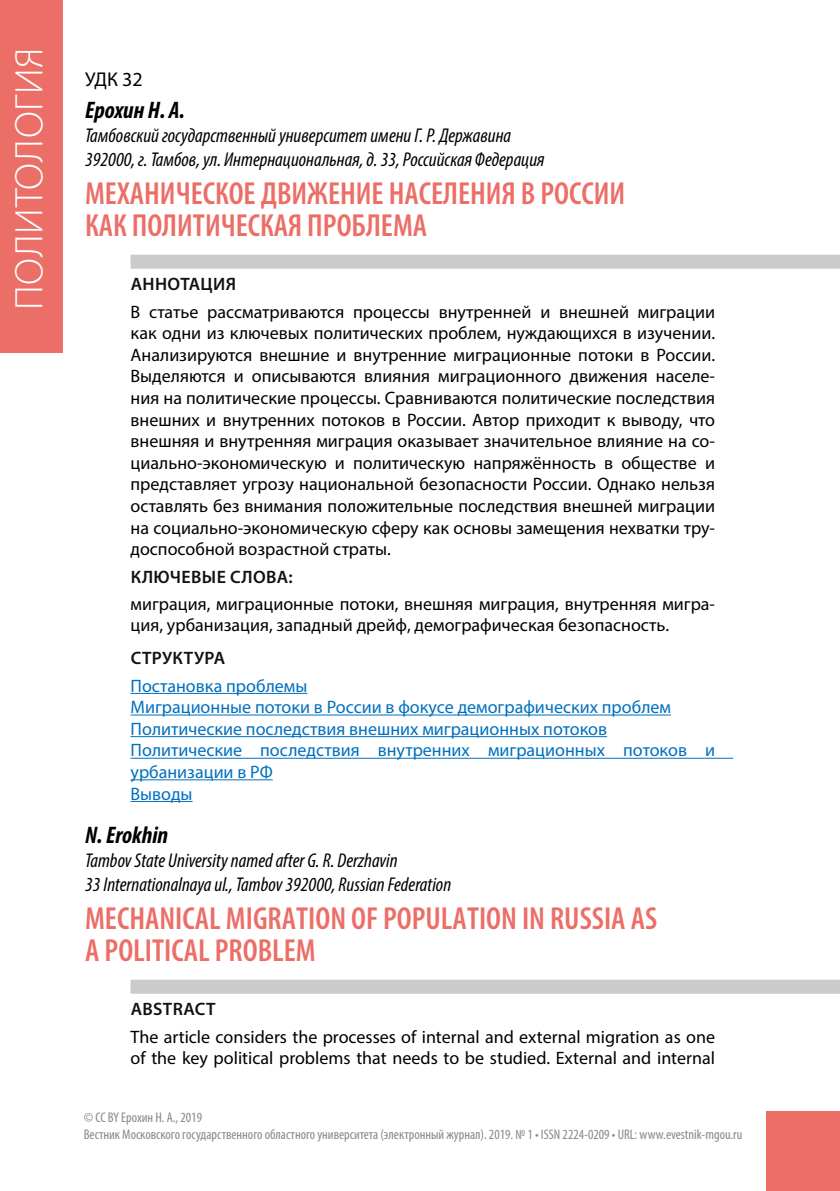
<style>
.page{position:relative;width:840px;height:1191px;background:#fff}
.page>*{position:absolute;margin:0;border:0;box-sizing:border-box;transform-origin:0 0}
.t1{font:300 40px "Myriad Pro";letter-spacing:.02em;color:#fff}
.t2{font:600 condensed 32px/32px "Myriad Pro";color:#eb6e67}
.t3{font:italic 700 condensed 24px "Myriad Pro";color:#000}
.t4{font:italic condensed 20px/24px "Myriad Pro";color:#000}
.t5{font:20px "Myriad Pro";color:#000}
.t6{font:18px/21.6px "Myriad Pro";color:#000}
.t7{font:18px/21.6px "Myriad Pro";color:#0070c0}
.t8{font:600 18px "Myriad Pro";letter-spacing:.02em;color:#111211}
.t9{font:condensed 14px/16.8px "Myriad Pro";color:#87888a}
</style>
<div class="page">
<div style="left:765px;top:1111px;width:74px;height:80px;background:#eb6e67"></div>
<div style="left:0;top:0;width:62px;height:353px;background:#eb6e67"></div>
<hr style="left:130px;top:693px;width:177px;height:1px;background:#0070c0">
<hr style="left:130px;top:714px;width:540px;height:1px;background:#0070c0">
<hr style="left:130px;top:736px;width:476px;height:1px;background:#0070c0">
<hr style="left:130px;top:758px;width:602px;height:1px;background:#0070c0">
<hr style="left:130px;top:779px;width:142px;height:1px;background:#0070c0">
<hr style="left:130px;top:801px;width:62px;height:1px;background:#0070c0">
<div style="left:130px;top:255px;width:709px;height:14px;background:#c9cbcc"></div>
<div style="left:130px;top:979px;width:709px;height:14px;background:#c9cbcc"></div>
<h1 class="t1" style="left:5px;top:310px;width:265px;rotate:-90deg">политология</h1>
<p class="t5" style="left:85px;top:67px;width:59px">УДК 32</p>
<h3 class="t3" style="left:85px;top:95px;width:101px">Ерохин Н. А.</h3>
<p class="t4" style="left:85px;top:123px;width:461px">Тамбовский государственный университет имени Г. Р. Державина<br>392000, г. Тамбов, ул. Интернациональная, д. 33, Российская Федерация</p>
<h2 class="t2" style="left:85px;top:176px;width:541px">МЕХАНИЧЕСКОЕ ДВИЖЕНИЕ НАСЕЛЕНИЯ В РОССИИ<br>КАК ПОЛИТИЧЕСКАЯ ПРОБЛЕМА</h2>
<p class="t8" style="left:131px;top:273px;width:107px">АННОТАЦИЯ</p>
<p class="t6" style="left:130px;top:300px;width:585px;text-align:justify">В статье рассматриваются процессы внутренней и внешней миграции как одни из ключевых политических проблем, нуждающихся в изучении.<br>Анализируются внешние и внутренние миграционные потоки в России.<br>Выделяются и описываются влияния миграционного движения населе&shy;ния на политические процессы. Сравниваются политические последствия внешних и внутренних потоков в России. Автор приходит к выводу, что внешняя и внутренняя миграция оказывает значительное влияние на со&shy;циально-экономическую и политическую напряжённость в обществе и представляет угрозу национальной безопасности России. Однако нельзя оставлять без внимания положительные последствия внешней миграции на социально-экономическую сферу как основы замещения нехватки тру&shy;доспособной возрастной страты.</p>
<p class="t8" style="left:131px;top:565px;width:163px">КЛЮЧЕВЫЕ СЛОВА:</p>
<p class="t6" style="left:130px;top:592px;width:585px">миграция, миграционные потоки, внешняя миграция, внутренняя мигра&shy;ция, урбанизация, западный дрейф, демографическая безопасность.</p>
<p class="t8" style="left:131px;top:647px;width:94px">СТРУКТУРА</p>
<p class="t7" style="left:130px;top:674px;width:585px">Постановка проблемы<br>Миграционные потоки в России в фокусе демографических проблем Политические последствия внешних миграционных потоков Политические последствия внутренних миграционных потоков и урбанизации в РФ<br>Выводы</p>
<h3 class="t3" style="left:85px;top:820px;width:85px">N. Erokhin</h3>
<p class="t4" style="left:85px;top:848px;width:367px">Tambov State University named after G. R. Derzhavin<br>33 Internationalnaya ul., Tambov 392000, Russian Federation</p>
<h2 class="t2" style="left:85px;top:901px;width:573px">MECHANICAL MIGRATION OF POPULATION IN RUSSIA AS<br>A POLITICAL PROBLEM</h2>
<p class="t8" style="left:131px;top:997px;width:86px">ABSTRACT</p>
<p class="t6" style="left:130px;top:1025px;width:585px">The article considers the processes of internal and external migration as one of the key political problems that needs to be studied. External and internal</p>
<p class="t9" style="left:84px;top:1109px;width:659px">© CC BY Ерохин Н. А., 2019<br>Вестник Московского государственного областного университета (электронный журнал). 2019. № 1 • ISSN 2224-0209 • URL: www.evestnik-mgou.ru</p>
</div>
